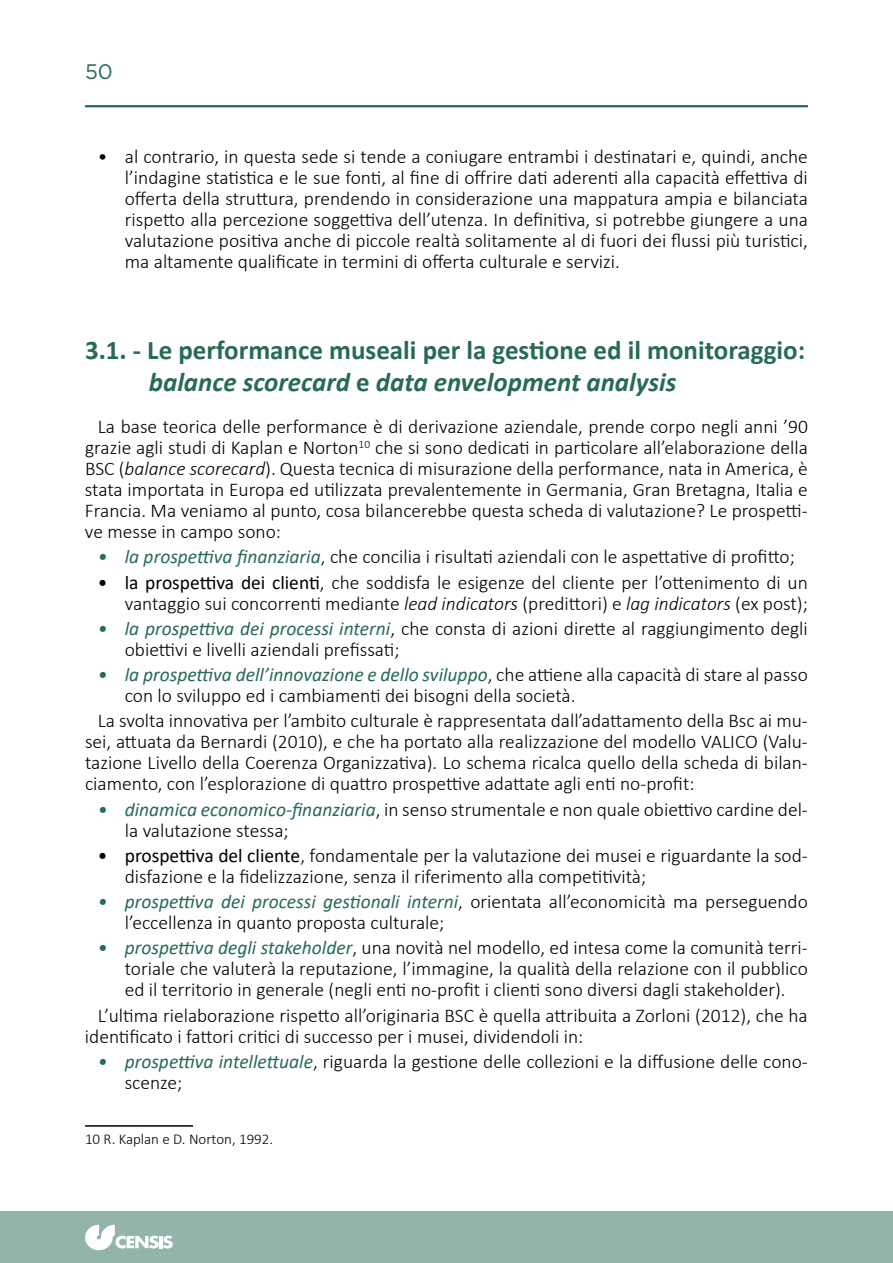
<style>
.page{position:relative;width:893px;height:1263px;background:#fff}
.page>*{position:absolute;margin:0;border:0;box-sizing:border-box;transform-origin:0 0}
.t1{font:700 27px/31.5px "Calibri";color:#276b53}
.t2{font:21px "Gotham";color:#276b53}
.t3{font:300 19.5px/21px "Calibri";color:#000}
.t4{font:300 15px "Calibri";color:#000}
.s1{font-style:italic}
.s2{font-weight:400;font-style:italic;color:#276b53}
.s3{font-weight:400}
</style>
<div class="page">
<hr style="left:85px;top:105px;width:723px;height:2px;background:#276b53">
<div style="left:0;top:1212px;width:893px;height:51px;background:#93b5a9"></div>
<svg style="left:85px;top:1225px;width:88px;height:25px"></svg>
<hr style="left:85px;top:1125px;width:108px;height:2px;background:#000">
<p class="t2" style="left:85px;top:60px;width:29px">50</p>
<p class="t3" style="left:125px;top:146px;width:685px;text-align:justify;text-indent:-27px">• al contrario, in questa sede si tende a coniugare entrambi i destinatari e, quindi, anche l’indagine statistica e le sue fonti, al fine di offrire dati aderenti alla capacità effettiva di offerta della struttura, prendendo in considerazione una mappatura ampia e bilanciata rispetto alla percezione soggettiva dell’utenza. In definitiva, si potrebbe giungere a una valutazione positiva anche di piccole realtà solitamente al di fuori dei flussi più turistici, ma altamente qualificate in termini di offerta culturale e servizi.</p>
<h1 class="t1" style="left:149px;top:334px;width:658px;text-indent:-64px">3.1. - Le performance museali per la gestione ed il monitoraggio: <span class="s1">balance scorecard</span> e <span class="s1">data envelopment analysis</span></h1>
<p class="t3" style="left:85px;top:416px;width:724px;text-align:justify;text-indent:13px">La base teorica delle performance è di derivazione aziendale, prende corpo negli anni ’90 grazie agli studi di Kaplan e Norton<sup>10</sup> che si sono dedicati in particolare all’elaborazione della BSC (<span class="s1">balance scorecard</span>). Questa tecnica di misurazione della performance, nata in America, è stata importata in Europa ed utilizzata prevalentemente in Germania, Gran Bretagna, Italia e Francia. Ma veniamo al punto, cosa bilancerebbe questa scheda di valutazione? Le prospetti&shy;ve messe in campo sono:</p>
<p class="t3" style="left:98px;top:546px;width:699px"><span class="s2">• la prospettiva finanziaria</span>, che concilia i risultati aziendali con le aspettative di profitto;</p>
<p class="t3" style="left:98px;top:571px;width:712px;text-align:right"><span class="s3">• la prospettiva dei clienti</span>, che soddisfa le esigenze del cliente per l’ottenimento di un vantaggio sui concorrenti mediante <span class="s1">lead indicators</span> (predittori) e <span class="s1">lag indicators</span> (ex post);</p>
<p class="t3" style="left:125px;top:618px;width:685px;text-indent:-27px"><span class="s2">• la prospettiva dei processi interni</span>, che consta di azioni dirette al raggiungimento degli obiettivi e livelli aziendali prefissati;</p>
<p class="t3" style="left:125px;top:664px;width:685px;text-indent:-27px"><span class="s2">• la prospettiva dell’innovazione e dello sviluppo</span>, che attiene alla capacità di stare al passo con lo sviluppo ed i cambiamenti dei bisogni della società.</p>
<p class="t3" style="left:85px;top:710px;width:724px;text-align:justify;text-indent:13px">La svolta innovativa per l’ambito culturale è rappresentata dall’adattamento della Bsc ai mu&shy;sei, attuata da Bernardi (2010), e che ha portato alla realizzazione del modello VALICO (Valu&shy;tazione Livello della Coerenza Organizzativa). Lo schema ricalca quello della scheda di bilan&shy;ciamento, con l’esplorazione di quattro prospettive adattate agli enti no-profit:</p>
<p class="t3" style="left:125px;top:798px;width:685px;text-indent:-27px"><span class="s2">• dinamica economico-finanziaria</span>, in senso strumentale e non quale obiettivo cardine del&shy;la valutazione stessa;</p>
<p class="t3" style="left:125px;top:845px;width:685px;text-indent:-27px"><span class="s3">• prospettiva del cliente</span>, fondamentale per la valutazione dei musei e riguardante la sod&shy;disfazione e la fidelizzazione, senza il riferimento alla competitività;</p>
<p class="t3" style="left:125px;top:891px;width:685px;text-indent:-27px"><span class="s2">• prospettiva dei processi gestionali interni</span>, orientata all’economicità ma perseguendo l’eccellenza in quanto proposta culturale;</p>
<p class="t3" style="left:125px;top:937px;width:685px;text-align:justify;text-indent:-27px"><span class="s2">• prospettiva degli stakeholder</span>, una novità nel modello, ed intesa come la comunità terri&shy;toriale che valuterà la reputazione, l’immagine, la qualità della relazione con il pubblico ed il territorio in generale (negli enti no-profit i clienti sono diversi dagli stakeholder).</p>
<p class="t3" style="left:85px;top:1004px;width:724px;text-indent:13px">L’ultima rielaborazione rispetto all’originaria BSC è quella attribuita a Zorloni (2012), che ha identificato i fattori critici di successo per i musei, dividendoli in:</p>
<p class="t3" style="left:125px;top:1051px;width:685px;text-indent:-27px"><span class="s2">• prospettiva intellettuale</span>, riguarda la gestione delle collezioni e la diffusione delle cono&shy;scenze;</p>
<p class="t4" style="left:85px;top:1130px;width:190px">10 R. Kaplan e D. Norton, 1992.</p>
</div>
